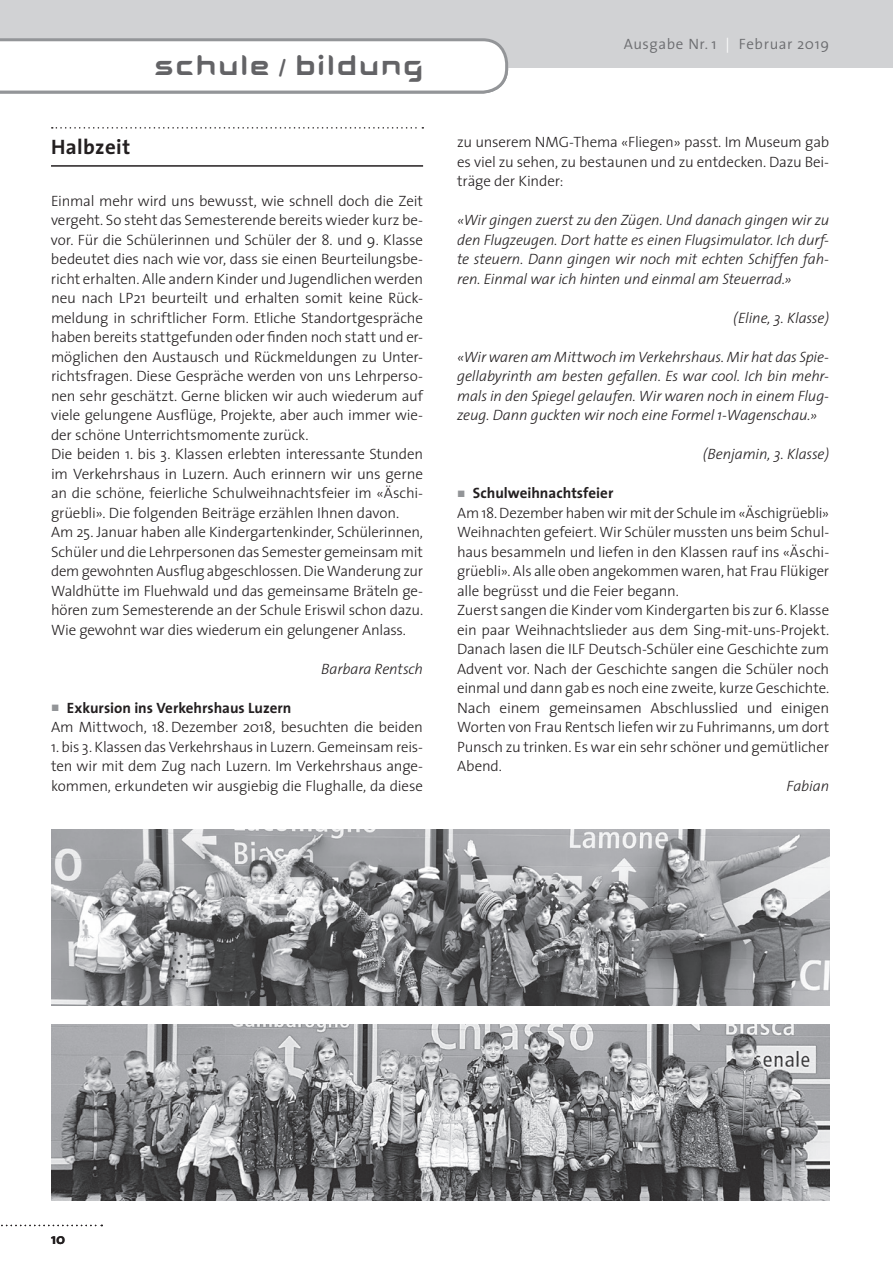
<style>
.page{position:relative;width:893px;height:1263px;background:#fff}
.page>*{position:absolute;margin:0;border:0;box-sizing:border-box;transform-origin:0 0}
.t1{font:30px "Aura";letter-spacing:.075em;color:#636366}
.t2{font:700 21px "The Sans";letter-spacing:.015em;color:#231f20}
.t3{font:300 15px/19.5px "The Sans";letter-spacing:-.01em;color:#231f20}
.t4{font:italic 300 15px/19.5px "The Sans";letter-spacing:-.01em;color:#231f20;text-align:justify}
.t5{font:700 15px "The Sans";color:#231f20}
.t6{font:300 15px "The Sans";letter-spacing:.04em;color:#6c6d70}
.s1{color:#fff}
</style>
<div class="page">
<div style="left:0;top:0;width:893px;height:68px;background:#d1d2d4"></div>
<svg style="left:0;top:38px;width:508px;height:56px"></svg>
<svg style="left:1px;top:1225px;width:101px;height:1px"></svg>
<svg style="left:52px;top:127px;width:371px;height:2px"></svg>
<hr style="left:51px;top:165px;width:372px;height:2px;background:#231f20">
<img style="left:51px;top:830px;width:778px;height:175px">
<img style="left:51px;top:1025px;width:778px;height:175px">
<h2 class="t2" style="left:51px;top:129px;width:81px">Halbzeit</h2>
<h1 class="t1" style="left:155px;top:54px;width:270px">schule / bildung</h1>
<h1 class="t1" style="left:169px;top:54px;width:255px">gemeindenews</h1>
<p class="t3" style="left:51px;top:190px;width:374px">Einmal mehr wird uns bewusst, wie schnell doch die Zeit vergeht. So steht das Semesterende bereits wieder kurz be&shy;vor. Für die Schülerinnen und Schüler der 8. und 9. Klasse bedeutet dies nach wie vor, dass sie einen Beurteilungsbe&shy;richt erhalten. Alle andern Kinder und Jugendlichen werden neu nach LP21 beurteilt und erhalten somit keine Rück&shy;meldung in schriftlicher Form. Etliche Standortgespräche haben bereits stattgefunden oder finden noch statt und er&shy;möglichen den Austausch und Rückmeldungen zu Unter&shy;richtsfragen. Diese Gespräche werden von uns Lehrperso&shy;nen sehr geschätzt. Gerne blicken wir auch wiederum auf viele gelungene Ausflüge, Projekte, aber auch immer wie&shy;der schöne Unterrichtsmomente zurück.<br>Die beiden 1. bis 3. Klassen erlebten interessante Stunden im Verkehrshaus in Luzern. Auch erinnern wir uns gerne an die schöne, feierliche Schulweihnachtsfeier im «Äschi&shy;grüebli». Die folgenden Beiträge erzählen Ihnen davon.<br>Am 25. Januar haben alle Kindergartenkinder, Schülerinnen, Schüler und die Lehrpersonen das Semester gemeinsam mit dem gewohnten Ausflug abgeschlossen. Die Wanderung zur Waldhütte im Fluehwald und das gemeinsame Bräteln ge&shy;hören zum Semesterende an der Schule Eriswil schon dazu.<br>Wie gewohnt war dies wiederum ein gelungener Anlass.</p>
<p class="t4" style="left:321px;top:658px;width:103px">Barbara Rentsch</p>
<p class="t5" style="left:67px;top:695px;width:226px">Exkursion ins Verkehrshaus Luzern</p>
<p class="t3" style="left:51px;top:717px;width:374px">Am Mittwoch, 18. Dezember 2018, besuchten die beiden</p>
<p class="t3" style="left:51px;top:736px;width:374px;text-align:justify">1. bis 3. Klassen das Verkehrshaus in Luzern. Gemeinsam reis&shy;ten wir mit dem Zug nach Luzern. Im Verkehrshaus ange&shy;kommen, erkundeten wir ausgiebig die Flughalle, da diese</p>
<p class="t6" style="left:624px;top:32px;width:207px">Ausgabe Nr. 1 <span class="s1">|</span> Februar 2019</p>
<p class="t3" style="left:457px;top:132px;width:374px;text-align:justify">zu unserem NMG-Thema «Fliegen» passt. Im Museum gab es viel zu sehen, zu bestaunen und zu entdecken. Dazu Bei&shy;träge der Kinder:</p>
<p class="t4" style="left:457px;top:210px;width:374px">«Wir gingen zuerst zu den Zügen. Und danach gingen wir zu den Flugzeugen. Dort hatte es einen Flugsimulator. Ich durf&shy;te steuern. Dann gingen wir noch mit echten Schiffen fah&shy;ren. Einmal war ich hinten und einmal am Steuerrad.»</p>
<p class="t4" style="left:733px;top:307px;width:97px">(Eline, 3. Klasse)</p>
<p class="t4" style="left:457px;top:346px;width:374px">«Wir waren am Mittwoch im Verkehrshaus. Mir hat das Spie&shy;gellabyrinth am besten gefallen. Es war cool. Ich bin mehr&shy;mals in den Spiegel gelaufen. Wir waren noch in einem Flug&shy;zeug. Dann guckten wir noch eine Formel 1-Wagenschau.»</p>
<p class="t4" style="left:703px;top:444px;width:128px">(Benjamin, 3. Klasse)</p>
<p class="t5" style="left:473px;top:480px;width:142px">Schulweihnachtsfeier</p>
<p class="t3" style="left:457px;top:502px;width:374px">Am 18. Dezember haben wir mit der Schule im -«Äschigrüebli» Weihnachten gefeiert. Wir Schüler mussten uns beim Schul&shy;haus besammeln und liefen in den Klassen rauf ins «Äschi&shy;grüebli». Als alle oben angekommen waren, hat Frau -Flükiger alle begrüsst und die Feier begann.<br>Zuerst sangen die Kinder vom Kindergarten bis zur 6. -Klasse ein paar Weihnachtslieder aus dem Sing-mit-uns-Projekt.<br>Danach lasen die ILF Deutsch-Schüler eine Geschichte zum Advent vor. Nach der Geschichte sangen die Schüler noch einmal und dann gab es noch eine zweite, kurze -Geschichte.<br>Nach einem gemeinsamen Abschlusslied und einigen Worten von Frau Rentsch liefen wir zu Fuhrimanns, um dort Punsch zu trinken. Es war ein sehr schöner und gemütlicher Abend.</p>
<p class="t4" style="left:787px;top:775px;width:44px">Fabian</p>
<p class="t5" style="left:51px;top:1226px;width:16px">10</p>
</div>
